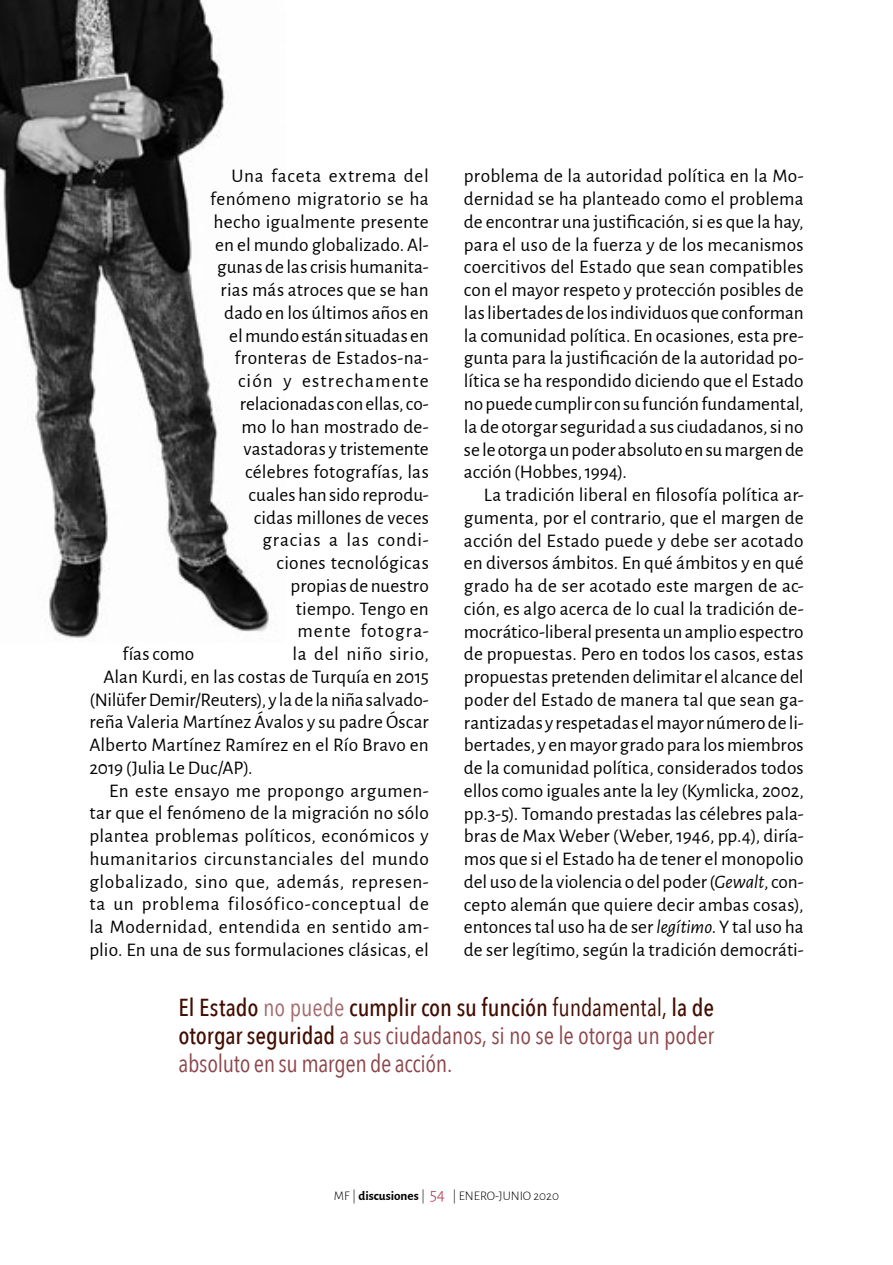
<style>
.page{position:relative;width:893px;height:1265px;background:#fff}
.page>*{position:absolute;margin:0;border:0;box-sizing:border-box;transform-origin:0 0}
.t1{font:24.5px/28px "Avenir Next Condensed";letter-spacing:-.01em;color:#8c454a;text-align:justify}
.t2{font:19.25px/22.8px "Alegreya Sans";letter-spacing:.015em;color:#000;text-align:justify}
.t3{font:19.25px "Alegreya Sans";letter-spacing:-.01em;color:#000}
.t4{font:19.25px "Alegreya Sans";letter-spacing:.04em;color:#000}
.t5{font:19.25px "Alegreya Sans";letter-spacing:-.005em;color:#000}
.t6{font:300 13.12px "Alegreya Sans";color:#000}
.s1{font-style:italic}
.s2{font-weight:500;color:#420d00}
.s3{color:#a36a6e}
.s4{color:#420d00}
.s5{font-weight:700}
.s6{font-size:17.5px;color:#a9223a}
</style>
<div class="page">
<img style="left:0;top:0;width:269px;height:641px">
<p class="t2" style="left:210px;top:164px;width:220px;text-align:right">Una faceta extrema del fenómeno migratorio se ha hecho igualmente presente en el mundo globalizado. Al&shy;gunas de las crisis humanita&shy;rias más atroces que se han dado en los últimos años en el mundo están situadas en fronteras de Estados-na&shy;ción y estrechamente relacionadas con ellas, co&shy;mo lo han mostrado de&shy;vastadoras y tristemente célebres fotografías, las cuales han sido reprodu&shy;cidas millones de veces gracias a las condi&shy;ciones tecnológicas<br>propias de nuestro<br>tiempo. Tengo en<br>mente fotogra-</p>
<p class="t2" style="left:464px;top:164px;width:341px">problema de la autoridad política en la Mo&shy;dernidad se ha planteado como el problema de encontrar una justificación, si es que la hay, para el uso de la fuerza y de los mecanismos coercitivos del Estado que sean compatibles con el mayor respeto y protección posibles de las libertades de los individuos que conforman la comunidad política. En ocasiones, esta pre&shy;gunta para la justificación de la autoridad po&shy;lítica se ha respondido diciendo que el Estado no puede cumplir con su función fundamental, la de otorgar seguridad a sus ciudadanos, si no se le otorga un poder absoluto en su margen de acción (Hobbes, 1994).</p>
<p class="t2" style="left:464px;top:482px;width:341px;text-indent:20px">La tradición liberal en filosofía política ar&shy;gumenta, por el contrario, que el margen de acción del Estado puede y debe ser acotado en diversos ámbitos. En qué ámbitos y en qué grado ha de ser acotado este margen de ac&shy;ción, es algo acerca de lo cual la tradición de&shy;mocrático-liberal presenta un amplio espectro de propuestas. Pero en todos los casos, estas propuestas pretenden delimitar el alcance del poder del Estado de manera tal que sean ga&shy;rantizadas y respetadas el mayor número de li&shy;bertades, y en mayor grado para los miembros de la comunidad política, considerados todos ellos como iguales ante la ley (Kymlicka, 2002, pp.3-5). Tomando prestadas las célebres pala&shy;bras de Max Weber (Weber, 1946, pp.4), diría&shy;mos que si el Estado ha de tener el monopolio del uso de la violencia o del poder (<span class="s1">Gewalt</span>, con&shy;cepto alemán que quiere decir ambas cosas), entonces tal uso ha de ser <span class="s1">legítimo</span>. Y tal uso ha de ser legítimo, según la tradición democráti-</p>
<p class="t1" style="left:179px;top:992px;width:537px"><span class="s2">El Estado</span> <span class="s3">no puede</span> <span class="s2">cumplir con su función</span> <span class="s4">fundamental,</span> <span class="s2">la de otorgar seguridad</span> a sus ciudadanos, si no se le otorga un poder absoluto en su margen de acción.</p>
<p class="t2" style="left:123px;top:642px;width:73px">fías como</p>
<p class="t2" style="left:292px;top:642px;width:138px">la del niño sirio,</p>
<p class="t2" style="left:103px;top:664px;width:327px">Alan Kurdi, en las costas de Turquía en 2015</p>
<p class="t3" style="left:89px;top:686px;width:341px">(Nilüfer Demir/Reuters), y la de la niña salvado-</p>
<p class="t2" style="left:89px;top:710px;width:341px">reña Valeria Martínez Ávalos y su padre Óscar</p>
<p class="t2" style="left:89px;top:733px;width:341px">Alberto Martínez Ramírez en el Río Bravo en</p>
<p class="t5" style="left:89px;top:754px;width:165px">2019 (Julia Le Duc/AP).</p>
<p class="t2" style="left:109px;top:778px;width:321px">En este ensayo me propongo argumen-</p>
<p class="t2" style="left:89px;top:801px;width:341px">tar que el fenómeno de la migración no sólo</p>
<p class="t2" style="left:89px;top:824px;width:341px">plantea problemas políticos, económicos y</p>
<p class="t2" style="left:89px;top:846px;width:341px">humanitarios circunstanciales del mundo</p>
<p class="t2" style="left:89px;top:869px;width:341px">globalizado, sino que, además, represen-</p>
<p class="t4" style="left:89px;top:891px;width:341px">ta un problema filosófico-conceptual de</p>
<p class="t2" style="left:89px;top:915px;width:341px">la Modernidad, entendida en sentido am-</p>
<p class="t2" style="left:89px;top:937px;width:341px">plio. En una de sus formulaciones clásicas, el</p>
<p class="t6" style="left:334px;top:1187px;width:227px">MF | <span class="s5">discusiones</span> | <span class="s6">54</span> | ENERO-JUNIO 2020</p>
</div>
